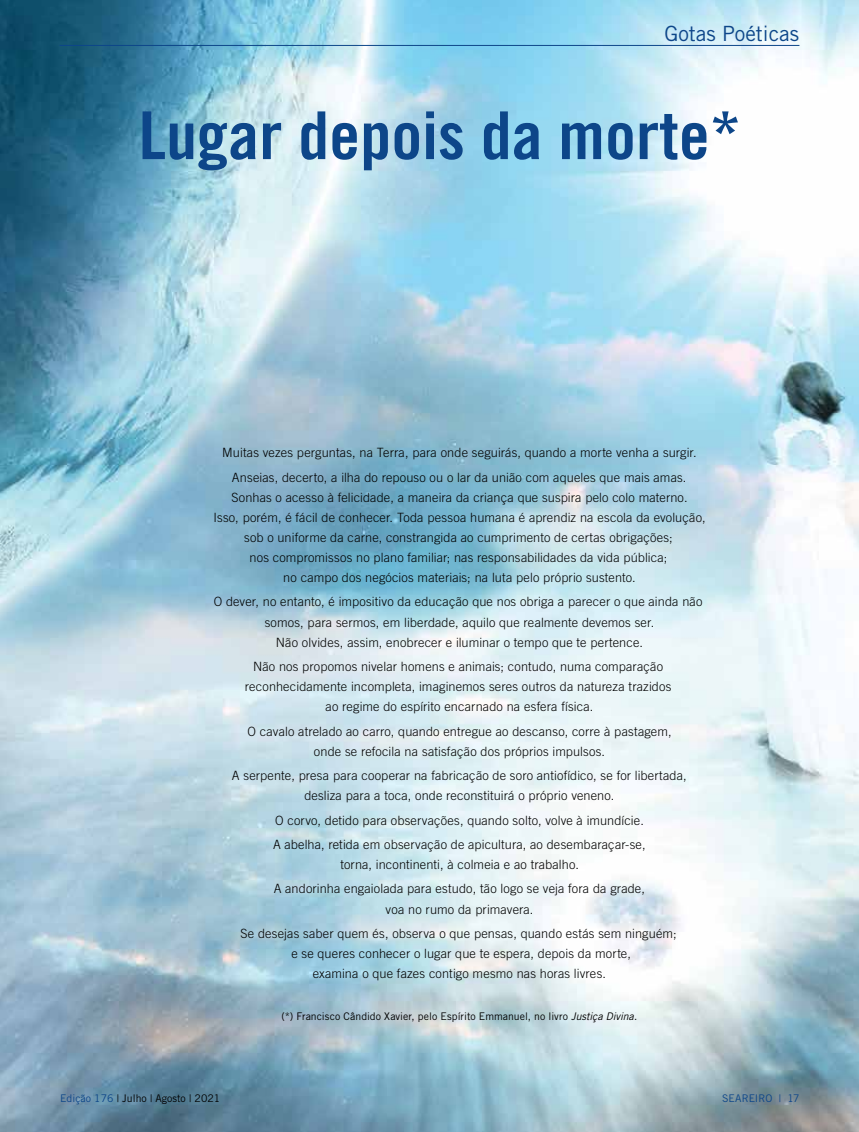
<style>
.page{position:relative;width:859px;height:1132px;background:#fff}
.page>*{position:absolute;margin:0;border:0;box-sizing:border-box;transform-origin:0 0}
.t1{font:66px "Trade Gothic LT Std Bd Cn 20";color:#0d4689;scale:1.06 1}
.t2{font:21px "Trade Gothic LT Std";color:#0d4689}
.t3{font:300 12.75px/20.1px "Trade Gothic LT Std";letter-spacing:.01em;color:#000;text-align:center}
.t4{font:10.5px "Trade Gothic LT Std";color:#000}
.t5{font:10.5px "Trade Gothic LT Std";letter-spacing:-.005em;color:#0d4689}
.s1{font-style:italic}
.s2{color:#0d4689}
</style>
<div class="page">
<img style="left:0;top:0;width:859px;height:1131px">
<hr style="left:60px;top:45px;width:739px;height:1px;background:#0d4689">
<h2 class="t2" style="left:664px;top:20px;width:136px">Gotas Poéticas</h2>
<h1 class="t1" style="left:139px;top:95px;width:569px">Lugar depois da morte*</h1>
<p class="t3" style="left:222px;top:440px;width:476px;line-height:24.3px">Muitas vezes perguntas, na Terra, para onde seguirás, quando a morte venha a surgir.<br>Anseias, decerto, a ilha do repouso ou o lar da união com aqueles que mais amas.</p>
<p class="t3" style="left:213px;top:486px;width:494px">Sonhas o acesso à felicidade, a maneira da criança que suspira pelo colo materno.<br>Isso, porém, é fácil de conhecer. Toda pessoa humana é aprendiz na escola da evolução, sob o uniforme da carne, constrangida ao cumprimento de certas obrigações;<br>nos compromissos no plano familiar; nas responsabilidades da vida pública;<br>no campo dos negócios materiais; na luta pelo próprio sustento.</p>
<p class="t3" style="left:214px;top:591px;width:490px">O dever, no entanto, é impositivo da educação que nos obriga a parecer o que ainda não somos, para sermos, em liberdade, aquilo que realmente devemos ser.<br>Não olvides, assim, enobrecer e iluminar o tempo que te pertence.</p>
<p class="t3" style="left:245px;top:656px;width:428px">Não nos propomos nivelar homens e animais; contudo, numa comparação reconhecidamente incompleta, imaginemos seres outros da natureza trazidos ao regime do espírito encarnado na esfera física.</p>
<p class="t3" style="left:248px;top:720px;width:425px">O cavalo atrelado ao carro, quando entregue ao descanso, corre à pastagem, onde se refocila na satisfação dos próprios impulsos.</p>
<p class="t3" style="left:232px;top:765px;width:456px">A serpente, presa para cooperar na fabricação de soro antiofídico, se for libertada, desliza para a toca, onde reconstituirá o próprio veneno.</p>
<p class="t3" style="left:273px;top:807px;width:374px;line-height:24.3px;text-align:left">O corvo, detido para observações, quando solto, volve à imundície.<br>A abelha, retida em observação de apicultura, ao desembaraçar-se,</p>
<p class="t3" style="left:274px;top:852px;width:373px;line-height:24.3px">torna, incontinenti, à colmeia e ao trabalho.<br>A andorinha engaiolada para estudo, tão logo se veja fora da grade,</p>
<p class="t3" style="left:240px;top:896px;width:438px;line-height:24.3px">voa no rumo da primavera.<br>Se desejas saber quem és, observa o que pensas, quando estás sem ninguém;</p>
<p class="t3" style="left:291px;top:943px;width:341px">e se queres conhecer o lugar que te espera, depois da morte, examina o que fazes contigo mesmo nas horas livres.</p>
<p class="t4" style="left:281px;top:1009px;width:357px">(*) Francisco Cândido Xavier, pelo Espírito Emmanuel, no livro <span class="s1">Justiça Divina</span>.</p>
<p class="t4" style="left:60px;top:1091px;width:162px"><span class="s2">Edição 176</span> | Julho | Agosto | 2021</p>
<p class="t5" style="left:722px;top:1091px;width:79px">SEAREIRO | 17</p>
</div>
